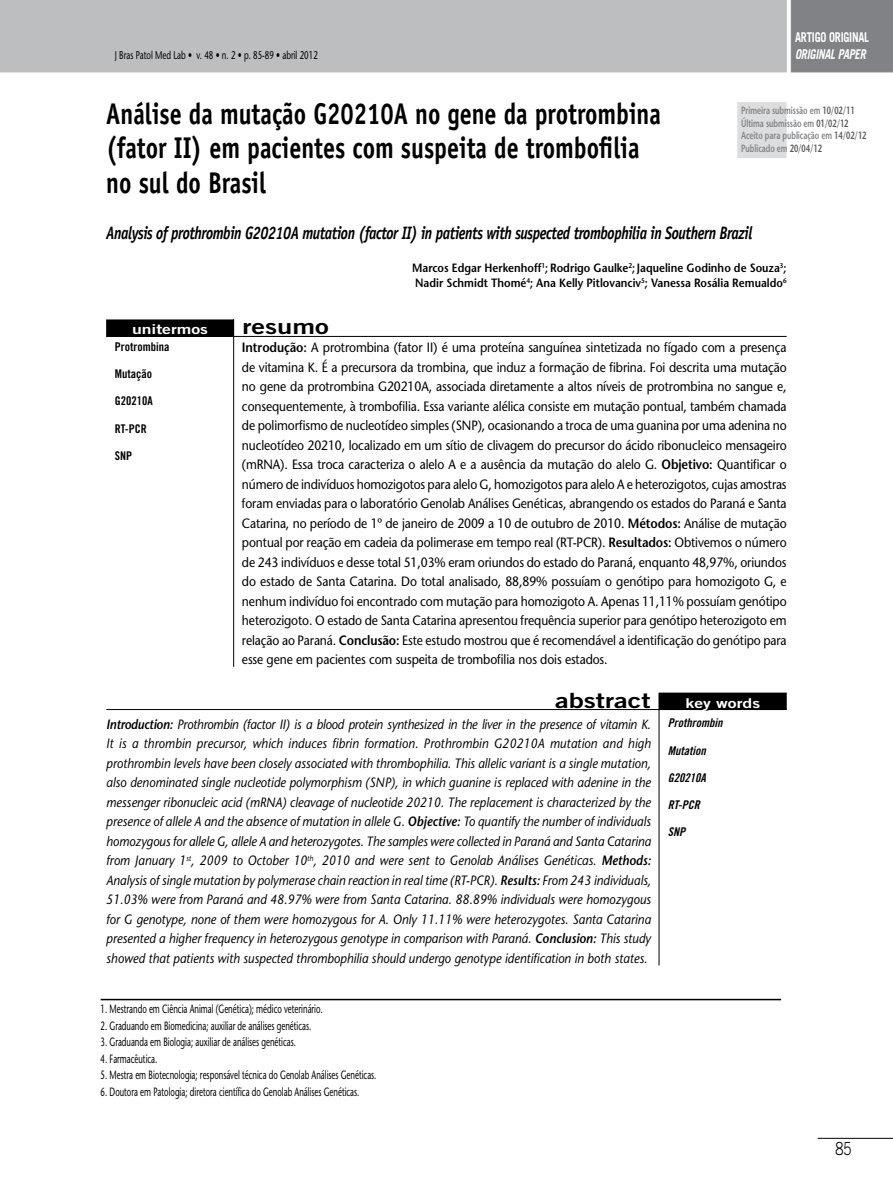
<style>
.page{position:relative;width:893px;height:1183px;background:#fff}
.page>*{position:absolute;margin:0;border:0;box-sizing:border-box;transform-origin:0 0}
.t1{font:700 30px/34.5px "Officina Sans Std";color:#000;scale:.8 1}
.t2{font:21px "Trade Gothic LT Std Bd 2";color:#000;scale:1.3 1}
.t3{font:italic 700 18px "Officina Sans Std";letter-spacing:-.03em;color:#000;scale:.8 1}
.t4{font:300 18px "Trade Gothic LT Std";color:#000;scale:.8 1}
.t5{font:500 13.5px/19.5px "Stone Sans Std";letter-spacing:-.01em;color:#000;text-align:justify;scale:.9 1}
.t6{font:italic 500 13.5px/19.5px "Stone Sans Std";color:#000;text-align:justify;scale:.9 1}
.t7{font:13.5px "Trade Gothic LT Std Bd 2";color:#fff;scale:1.3 1}
.t8{font:700 13.5px "Trade Gothic LT Std";letter-spacing:-.02em;color:#fff;scale:.8 1}
.t9{font:italic 700 13.5px "Trade Gothic LT Std";letter-spacing:-.02em;color:#fff;scale:.8 1}
.t10{font:500 12px "Stone Sans Std";color:#000;scale:.65 1}
.t11{font:600 12px/14.4px "Stone Sans Std";color:#000;scale:.9 1}
.t12{font:12px "Trade Gothic LT Std Bd Cn 20 Obl";color:#000}
.t13{font:12px "Trade Gothic LT Std Bd Cn 20";color:#000}
.t14{font:500 11.25px "Stone Sans Std";color:#000;scale:.7 1}
.t15{font:600 10.5px/12.6px "Stone Sans Std";color:#808285;scale:.7 1}
.s1{color:#58595b}
.s2{font-weight:600}
</style>
<div class="page">
<div style="left:791px;top:0;width:102px;height:72px;background:#808285"></div>
<div style="left:0;top:0;width:787px;height:72px;background:#bcbec0"></div>
<div style="left:737px;top:102px;width:50px;height:56px;background:#dcddde"></div>
<hr style="left:818px;top:1137px;width:75px;height:1px;background:#000">
<hr style="left:233px;top:319px;width:1px;height:347px;background:#000">
<div style="left:107px;top:320px;width:126px;height:16px;background:#000"></div>
<div style="left:106px;top:319px;width:128px;height:17px;border:1px solid #000"></div>
<hr style="left:106px;top:336px;width:681px;height:1px;background:#000">
<div style="left:135px;top:324px;width:75px;height:11px;background:#000"></div>
<div style="left:659px;top:693px;width:127px;height:16px;background:#000"></div>
<div style="left:659px;top:692px;width:128px;height:17px;border:1px solid #000"></div>
<hr style="left:659px;top:692px;width:1px;height:273px;background:#000">
<hr style="left:106px;top:709px;width:681px;height:1px;background:#000">
<div style="left:689px;top:697px;width:73px;height:13px;background:#000"></div>
<hr style="left:101px;top:998px;width:680px;height:2px;background:#000">
<p class="t14" style="left:115px;top:48px;width:292px">J Bras Patol Med Lab • v. 48 • n. 2 • p. 85-89 • abril 2012</p>
<p class="t8" style="left:795px;top:29px;width:92px">ARTIGO ORIGINAL</p>
<p class="t9" style="left:795px;top:45px;width:90px">ORIGINAL PAPER</p>
<h1 class="t1" style="left:106px;top:96px;width:695px">Análise da mutação G20210A no gene da protrombina (fator II) em pacientes com suspeita de trombofilia no sul do Brasil</h1>
<h3 class="t3" style="left:106px;top:222px;width:809px">Analysis of prothrombin G20210A mutation (factor II) in patients with suspected trombophilia in Southern Brazil</h3>
<p class="t11" style="left:412px;top:261px;width:418px">Marcos Edgar Herkenhoff<sup>1</sup>; Rodrigo Gaulke<sup>2</sup>; Jaqueline Godinho de Souza<sup>3</sup>;<br>Nadir Schmidt Thomé<sup>4</sup>; Ana Kelly Pitlovanciv<sup>5</sup>; Vanessa Rosália Remualdo<sup>6</sup></p>
<p class="t15" style="left:741px;top:104px;width:181px">Primeira submissão em <span class="s1">10/02/11<br></span>Última submissão em <span class="s1">01/02/12<br></span>Aceito para publicação em <span class="s1">14/02/12<br></span>Publicado em <span class="s1">20/04/12</span></p>
<p class="t7" style="left:132px;top:321px;width:60px">unitermos</p>
<h2 class="t2" style="left:242px;top:314px;width:68px">resumo</h2>
<p class="t13" style="left:115px;top:339px;width:56px">Protrombina</p>
<p class="t13" style="left:115px;top:366px;width:39px">Mutação</p>
<p class="t13" style="left:115px;top:394px;width:39px">G20210A</p>
<p class="t13" style="left:115px;top:421px;width:34px">RT-PCR</p>
<p class="t13" style="left:115px;top:448px;width:19px">SNP</p>
<p class="t5" style="left:242px;top:338px;width:607px"><span class="s2">Introdução:</span> A protrombina (fator II) é uma proteína sanguínea sintetizada no fígado com a presença de vitamina K. É a precursora da trombina, que induz a formação de fibrina. Foi descrita uma mutação no gene da protrombina G20210A, associada diretamente a altos níveis de protrombina no sangue e, consequentemente, à trombofilia. Essa variante alélica consiste em mutação pontual, também chamada de polimorfismo de nucleotídeo simples (SNP), ocasionando a troca de uma guanina por uma adenina no nucleotídeo 20210, localizado em um sítio de clivagem do precursor do ácido ribonucleico mensageiro (mRNA). Essa troca caracteriza o alelo A e a ausência da mutação do alelo G. <span class="s2">Objetivo:</span> Quantificar o número de indivíduos homozigotos para alelo G, homozigotos para alelo A e heterozigotos, cujas amostras foram enviadas para o laboratório Genolab Análises Genéticas, abrangendo os estados do Paraná e Santa Catarina, no período de 1º de janeiro de 2009 a 10 de outubro de 2010. <span class="s2">Métodos:</span> Análise de mutação pontual por reação em cadeia da polimerase em tempo real (RT-PCR). <span class="s2">Resultados:</span> Obtivemos o número de 243 indivíduos e desse total 51,03% eram oriundos do estado do Paraná, enquanto 48,97%, oriundos do estado de Santa Catarina. Do total analisado, 88,89% possuíam o genótipo para homozigoto G, e nenhum indivíduo foi encontrado com mutação para homozigoto A. Apenas 11,11% possuíam genótipo heterozigoto. O estado de Santa Catarina apresentou frequência superior para genótipo heterozigoto em relação ao Paraná. <span class="s2">Conclusão:</span> Este estudo mostrou que é recomendável a identificação do genótipo para esse gene em pacientes com suspeita de trombofilia nos dois estados.</p>
<h2 class="t2" style="left:555px;top:686px;width:75px">abstract</h2>
<p class="t6" style="left:106px;top:714px;width:607px"><span class="s2">Introduction:</span> Prothrombin (factor II) is a blood protein synthesized in the liver in the presence of vitamin K.<br>It is a thrombin precursor, which induces fibrin formation. Prothrombin G20210A mutation and high prothrombin levels have been closely associated with thrombophilia. This allelic variant is a single mutation, also denominated single nucleotide polymorphism (SNP), in which guanine is replaced with adenine in the messenger ribonucleic acid (mRNA) cleavage of nucleotide 20210. The replacement is characterized by the presence of allele A and the absence of mutation in allele G. <span class="s2">Objective:</span> To quantify the number of individuals homozygous for allele G, allele A and heterozygotes. The samples were collected in Paraná and Santa Catarina from January 1<sup>st</sup>, 2009 to October 10<sup>th</sup>, 2010 and were sent to Genolab Análises Genéticas. <span class="s2">Methods:<br></span>Analysis of single mutation by polymerase chain reaction in real time (RT-PCR). <span class="s2">Results:</span> From 243 individuals, 51.03% were from Paraná and 48.97% were from Santa Catarina. 88.89% individuals were homozygous for G genotype, none of them were homozygous for A. Only 11.11% were heterozygotes. Santa Catarina presented a higher frequency in heterozygous genotype in comparison with Paraná. <span class="s2">Conclusion:</span> This study showed that patients with suspected thrombophilia should undergo genotype identification in both states.</p>
<p class="t10" style="left:101px;top:1001px;width:343px">1. Mestrando em Ciência Animal (Genética); médico veterinário.</p>
<p class="t10" style="left:101px;top:1017px;width:326px">2. Graduando em Biomedicina; auxiliar de análises genéticas.</p>
<p class="t10" style="left:101px;top:1034px;width:302px">3. Graduanda em Biologia; auxiliar de análises genéticas.</p>
<p class="t10" style="left:101px;top:1051px;width:89px">4. Farmacêutica.</p>
<p class="t10" style="left:101px;top:1067px;width:426px">5. Mestra em Biotecnologia; responsável técnica do Genolab Análises Genéticas.</p>
<p class="t10" style="left:101px;top:1084px;width:400px">6. Doutora em Patologia; diretora científica do Genolab Análises Genéticas.</p>
<p class="t7" style="left:686px;top:694px;width:59px">key words</p>
<p class="t12" style="left:668px;top:715px;width:56px">Prothrombin</p>
<p class="t12" style="left:668px;top:742px;width:39px">Mutation</p>
<p class="t12" style="left:668px;top:770px;width:39px">G20210A</p>
<p class="t12" style="left:668px;top:797px;width:34px">RT-PCR</p>
<p class="t12" style="left:668px;top:824px;width:19px">SNP</p>
<h3 class="t4" style="left:836px;top:1137px;width:22px">85</h3>
</div>
